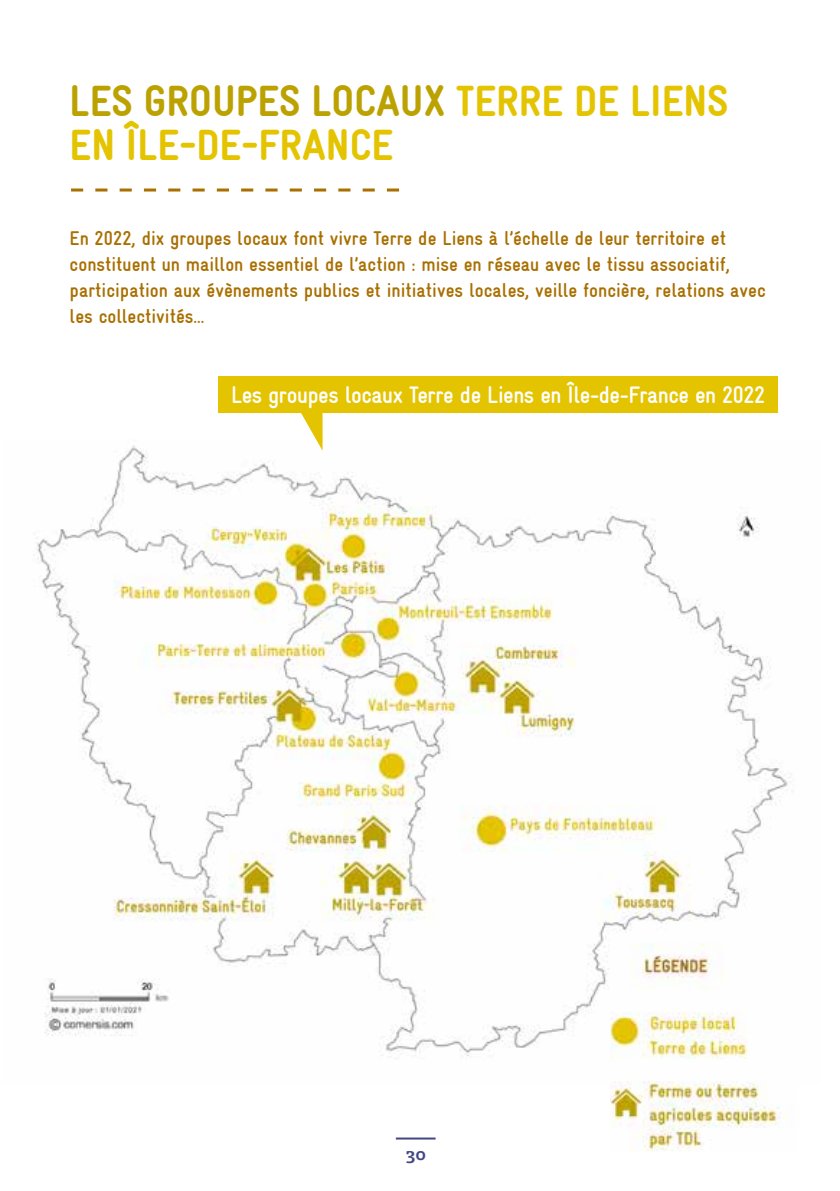
<style>
.page{position:relative;width:840px;height:1191px;background:#fff}
.page>*{position:absolute;margin:0;border:0;box-sizing:border-box;transform-origin:0 0}
.t1{font:900 condensed 44px/44px "Gravur";color:#e4c400}
.t2{font:700 condensed 24px "Gravur";letter-spacing:-.02em;color:#fff}
.t3{font:700 condensed 20px/26px "Gravur";color:#a96f00}
.t4{font:700 16px "Olsen";color:#424785}
.s1{color:#bca200}
</style>
<div class="page">
<hr style="left:395px;top:1137px;width:40px;height:2px;background:#424785">
<svg style="left:71px;top:188px;width:328px;height:3px"></svg>
<img style="left:36px;top:440px;width:754px;height:619px">
<img style="left:609px;top:935px;width:181px;height:216px">
<svg style="left:300px;top:412px;width:22px;height:39px"></svg>
<div style="left:218px;top:376px;width:559px;height:36px;background:#e4c400"></div>
<h1 class="t1" style="left:70px;top:79px;width:660px"><span class="s1">LES GROUPES LOCAUX</span> TERRE DE LIENS<br>EN ÎLE-DE-FRANCE</h1>
<p class="t3" style="left:70px;top:226px;width:697px">En 2022, dix groupes locaux font vivre Terre de Liens à l’échelle de leur territoire et constituent un maillon essentiel de l’action : mise en réseau avec le tissu associatif, participation aux évènements publics et initiatives locales, veille foncière, relations avec les collectivités...</p>
<p class="t2" style="left:231px;top:381px;width:535px">Les groupes locaux Terre de Liens en Île-de-France en 2022</p>
<p class="t4" style="left:405px;top:1143px;width:21px">30</p>
</div>
